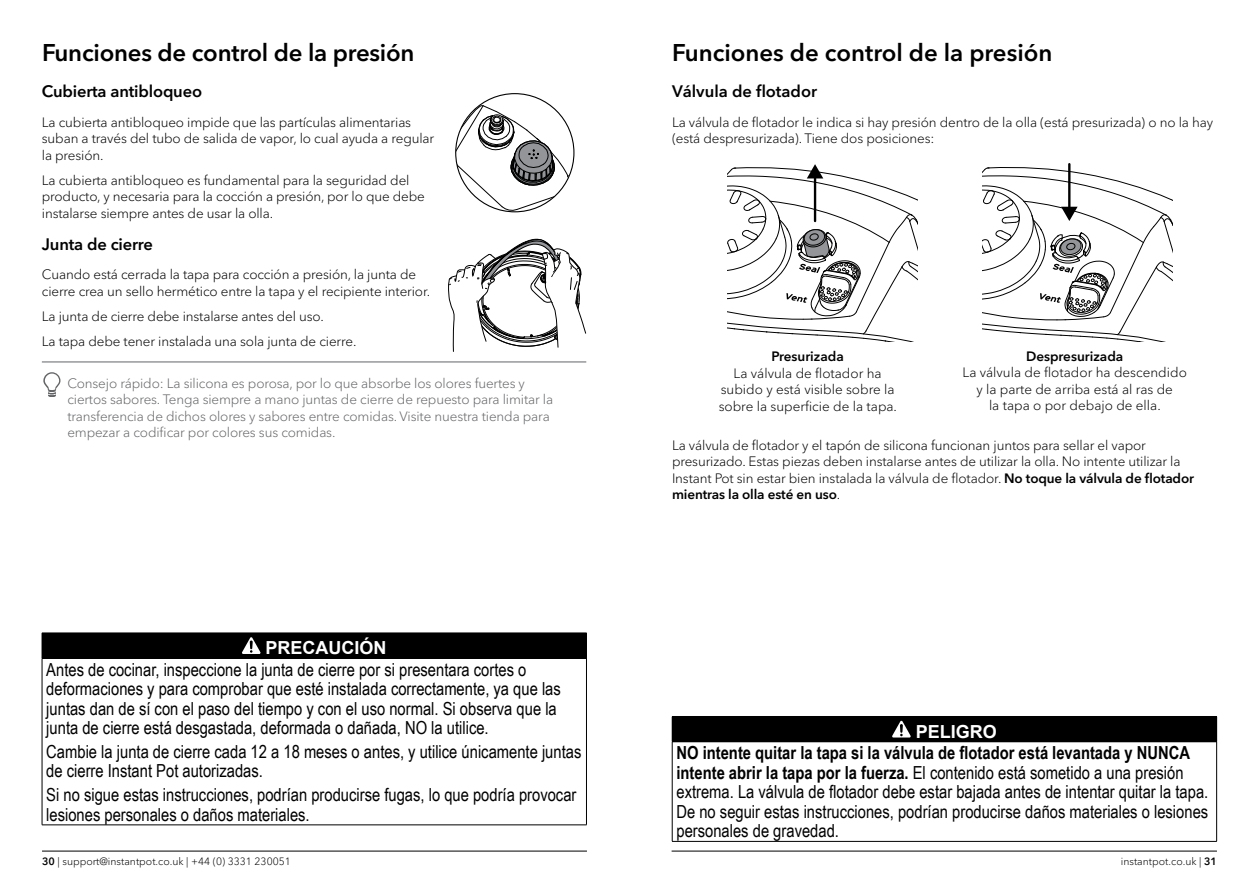
<style>
.page{position:relative;width:1259px;height:893px;background:#fff}
.page>*{position:absolute;margin:0;border:0;box-sizing:border-box;transform-origin:0 0}
.t1{font:600 24px "Avenir Next LT Pro";letter-spacing:-.01em;color:#000}
.t2{font:18px/19.5px "Arial Narrow";color:#000}
.t3{font:700 18px "Arial";color:#fff}
.t4{font:600 16.5px "Avenir Next LT Pro";letter-spacing:-.01em;color:#000}
.t5{font:300 13.5px/16.5px "Avenir Next LT Pro";letter-spacing:-.01em;color:#000}
.t6{font:300 13.5px/16.5px "Avenir Next LT Pro";letter-spacing:-.01em;color:#636466}
.t7{font:600 13.5px "Avenir Next LT Pro";color:#000}
.t8{font:300 10.5px "Avenir Next LT Pro";color:#000}
.s1{font-weight:600}
.s2{font-weight:700}
</style>
<div class="page">
<hr style="left:42px;top:851px;width:545px;height:1px;background:#000">
<hr style="left:671px;top:851px;width:546px;height:1px;background:#000">
<hr style="left:42px;top:362px;width:544px;height:1px;background:#636466">
<div style="left:42px;top:633px;width:544px;height:25px;background:#000"></div>
<svg style="left:586px;top:633px;width:1px;height:25px"></svg>
<hr style="left:42px;top:658px;width:544px;height:1px;background:#000">
<hr style="left:42px;top:658px;width:1px;height:167px;background:#000">
<hr style="left:586px;top:658px;width:1px;height:167px;background:#000">
<hr style="left:42px;top:825px;width:544px;height:1px;background:#000">
<svg style="left:242px;top:637px;width:19px;height:17px"></svg>
<svg style="left:43px;top:372px;width:17px;height:25px"></svg>
<svg style="left:456px;top:105px;width:118px;height:107px"></svg>
<svg style="left:448px;top:239px;width:138px;height:113px"></svg>
<div style="left:672px;top:716px;width:544px;height:26px;background:#000"></div>
<svg style="left:1216px;top:717px;width:1px;height:25px"></svg>
<hr style="left:672px;top:742px;width:1px;height:99px;background:#000">
<hr style="left:1216px;top:742px;width:1px;height:99px;background:#000">
<hr style="left:672px;top:841px;width:544px;height:1px;background:#000">
<svg style="left:892px;top:720px;width:19px;height:17px"></svg>
<svg style="left:727px;top:164px;width:191px;height:178px"></svg>
<hr style="left:1068px;top:164px;width:2px;height:45px;background:#000">
<svg style="left:982px;top:167px;width:191px;height:175px"></svg>
<h1 class="t1" style="left:42px;top:38px;width:374px">Funciones de control de la presión</h1>
<p class="t4" style="left:42px;top:82px;width:162px">Cubierta antibloqueo</p>
<p class="t5" style="left:42px;top:114px;width:394px">La cubierta antibloqueo impide que las partículas alimentarias suban a través del tubo de salida de vapor, lo cual ayuda a regular la presión.</p>
<p class="t5" style="left:42px;top:172px;width:384px">La cubierta antibloqueo es fundamental para la seguridad del producto, y necesaria para la cocción a presión, por lo que debe instalarse siempre antes de usar la olla.</p>
<p class="t4" style="left:42px;top:234px;width:113px">Junta de cierre</p>
<p class="t5" style="left:42px;top:266px;width:390px">Cuando está cerrada la tapa para cocción a presión, la junta de cierre crea un sello hermético entre la tapa y el recipiente interior.</p>
<p class="t5" style="left:42px;top:303px;width:316px;line-height:25px">La junta de cierre debe instalarse antes del uso.<br>La tapa debe tener instalada una sola junta de cierre.</p>
<p class="t6" style="left:67px;top:375px;width:487px">Consejo rápido: La silicona es porosa, por lo que absorbe los olores fuertes y ciertos sabores. Tenga siempre a mano juntas de cierre de repuesto para limitar la transferencia de dichos olores y sabores entre comidas. Visite nuestra tienda para empezar a codificar por colores sus comidas.</p>
<h2 class="t3" style="left:265px;top:636px;width:122px">PRECAUCIÓN</h2>
<p class="t2" style="left:46px;top:659px;width:516px">Antes de cocinar, inspeccione la junta de cierre por si presentara cortes o deformaciones y para comprobar que esté instalada correctamente, ya que las juntas dan de sí con el paso del tiempo y con el uso normal. Si observa que la junta de cierre está desgastada, deformada o dañada, NO la utilice.</p>
<h2 class="t2" style="left:46px;top:741px;width:536px">Cambie la junta de cierre cada 12 a 18 meses o antes, y utilice únicamente juntas de cierre Instant Pot autorizadas.</h2>
<h2 class="t2" style="left:46px;top:784px;width:532px">Si no sigue estas instrucciones, podrían producirse fugas, lo que podría provocar lesiones personales o daños materiales.</h2>
<h1 class="t1" style="left:672px;top:38px;width:382px">Funciones de control de la presión</h1>
<p class="t4" style="left:672px;top:82px;width:147px">Válvula de flotador</p>
<p class="t5" style="left:672px;top:114px;width:542px">La válvula de flotador le indica si hay presión dentro de la olla (está presurizada) o no la hay (está despresurizada). Tiene dos posiciones:</p>
<p class="t7" style="left:771px;top:349px;width:74px">Presurizada</p>
<p class="t5" style="left:718px;top:365px;width:180px;text-align:center">La válvula de flotador ha subido y está visible sobre la sobre la superficie de la tapa.</p>
<p class="t7" style="left:1026px;top:348px;width:99px">Despresurizada</p>
<p class="t5" style="left:962px;top:364px;width:226px;text-align:center">La válvula de flotador ha descendido y la parte de arriba está al ras de<br>la tapa o por debajo de ella.</p>
<p class="t5" style="left:672px;top:437px;width:523px">La válvula de flotador y el tapón de silicona funcionan juntos para sellar el vapor presurizado. Estas piezas deben instalarse antes de utilizar la olla. No intente utilizar la Instant Pot sin estar bien instalada la válvula de flotador. <span class="s1">No toque la válvula de flotador mientras la olla esté en uso</span>.</p>
<h2 class="t3" style="left:915px;top:719px;width:83px">PELIGRO</h2>
<p class="t2" style="left:676px;top:742px;width:533px"><span class="s2">NO intente quitar la tapa si la válvula de flotador está levantada y NUNCA intente abrir la tapa por la fuerza.</span> El contenido está sometido a una presión extrema. La válvula de flotador debe estar bajada antes de intentar quitar la tapa.<br>De no seguir estas instrucciones, podrían producirse daños materiales o lesiones personales de gravedad.</p>
<p class="t8" style="left:42px;top:855px;width:250px"><span class="s1">30</span> | support@instantpot.co.uk | +44 (0) 3331 230051</p>
<p class="t8" style="left:1120px;top:855px;width:98px">instantpot.co.uk | <span class="s1">31</span></p>
</div>
